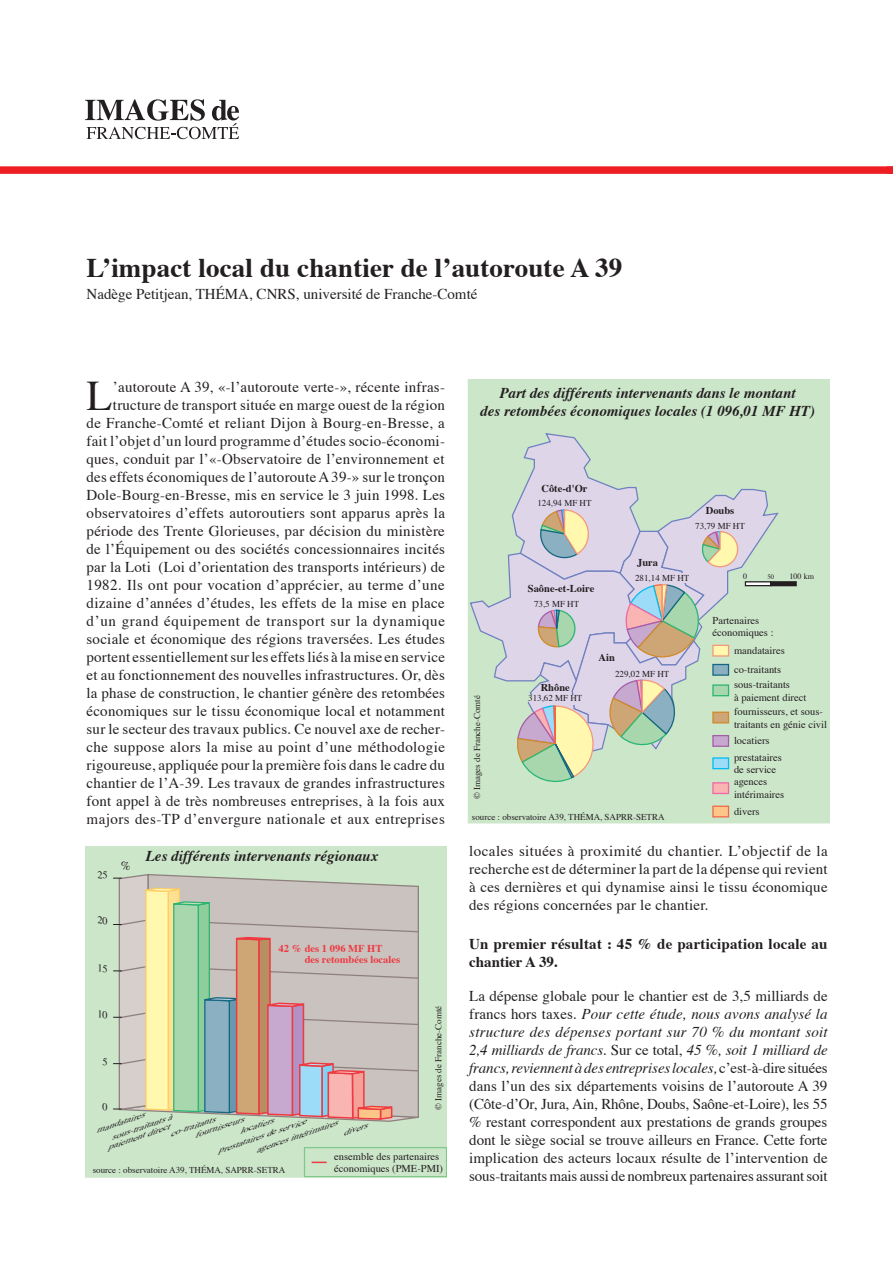
<style>
.page{position:relative;width:893px;height:1263px;background:#fff}
.page>*{position:absolute;margin:0;border:0;box-sizing:border-box;transform-origin:0 0}
.t1{font:42.15px "Times";color:#231f20}
.t2{font:700 27px "Times";letter-spacing:.005em;color:#231f20}
.t3{font:15px/18px "Times";letter-spacing:.015em;color:#231f20;text-align:justify}
.t4{font:italic 700 15px/18px "Times";color:#231f20;text-align:center}
.t5{font:700 15px/18px "Times";letter-spacing:.015em;color:#231f20}
.t6{font:10.5px/12.8px "Times";color:#231f20}
.t7{font:700 10.5px "Times";color:#231f20}
.t8{font:700 10.5px/11.2px "Times";color:#ee3a41}
.t9{font:9px "Times";color:#231f20}
.t10{font:8.1px "Times";color:#231f20}
.t11{font:italic 7.65px/8.2px "Times";color:#231f20;scale:1.36 1}
.t12{font:6.75px "Times";color:#231f20}
.s1{font-style:italic}
</style>
<div class="page">
<div style="left:0;top:166px;width:893px;height:8px;background:#ee1d23"></div>
<svg style="left:85px;top:99px;width:154px;height:40px"></svg>
<div style="left:85px;top:846px;width:361px;height:332px;background:#cce6ca"></div>
<svg style="left:312px;top:1161px;width:15px;height:2px"></svg>
<div style="left:304px;top:1147px;width:142px;height:30px;border:1px solid #83c88b"></div>
<div style="left:468px;top:379px;width:361px;height:444px;background:#cce6ca"></div>
<div style="left:713px;top:783px;width:15px;height:10px;background:#f9b5b1"></div>
<div style="left:712px;top:782px;width:17px;height:12px;border:1px solid #f166a7"></div>
<div style="left:713px;top:806px;width:15px;height:11px;background:#fdc689"></div>
<div style="left:712px;top:806px;width:17px;height:11px;border:1px solid #f26648"></div>
<hr style="left:771px;top:582px;width:25px;height:4px;background:#231f20">
<div style="left:770px;top:581px;width:27px;height:5px;border:1px solid #231f20"></div>
<svg style="left:469px;top:432px;width:311px;height:354px;background:#cdd7cd"></svg>
<svg style="left:103px;top:1103px;width:4px;height:8px"></svg>
<svg style="left:103px;top:1057px;width:4px;height:8px"></svg>
<svg style="left:98px;top:964px;width:9px;height:8px"></svg>
<svg style="left:98px;top:1010px;width:9px;height:9px"></svg>
<svg style="left:98px;top:916px;width:9px;height:9px"></svg>
<svg style="left:98px;top:870px;width:9px;height:9px"></svg>
<svg style="left:114px;top:861px;width:318px;height:261px;background:#c5c2b3"></svg>
<h2 class="t2" style="left:87px;top:250px;width:537px">L’impact local du chantier de l’autoroute A 39</h2>
<p class="t3" style="left:87px;top:286px;width:392px">Nadège Petitjean, THÉMA, CNRS, université de Franche-Comté</p>
<p class="t3" style="left:87px;top:379px;width:360px;text-align:right">’autoroute A 39, «‑l’autoroute verte‑», récente infras‑ tructure de transport située en marge ouest de la région<br>de Franche-Comté et reliant Dijon à Bourg-en-Bresse, a fait l’objet d’un lourd programme d’études socio-économi‑ ques, conduit par l’«‑Observatoire de l’environnement et des effets économiques de l’autoroute A 39‑» sur le tronçon Dole-Bourg-en-Bresse, mis en service le 3 juin 1998. Les observatoires d’effets autoroutiers sont apparus après la période des Trente Glorieuses, par décision du ministère de l’Équipement ou des sociétés concessionnaires incités par la Loti (Loi d’orientation des transports intérieurs) de 1982. Ils ont pour vocation d’apprécier, au terme d’une dizaine d’années d’études, les effets de la mise en place d’un grand équipement de transport sur la dynamique sociale et économique des régions traversées. Les études portent essentiellement sur les effets liés à la mise en service et au fonctionnement des nouvelles infrastructures. Or, dès la phase de construction, le chantier génère des retombées économiques sur le tissu économique local et notamment sur le secteur des travaux publics. Ce nouvel axe de recher‑ che suppose alors la mise au point d’une méthodologie rigoureuse, appliquée pour la première fois dans le cadre du chantier de l’A‑39. Les travaux de grandes infrastructures font appel à de très nombreuses entreprises, à la fois aux majors des‑TP d’envergure nationale et aux entreprises</p>
<h1 class="t1" style="left:87px;top:369px;width:27px">L</h1>
<p class="t4" style="left:146px;top:847px;width:234px">Les différents intervenants régionaux</p>
<p class="t8" style="left:305px;top:943px;width:97px;text-indent:-26px">42 % des 1 096 MF HT<br>des retombées locales</p>
<p class="t9" style="left:433px;top:1110px;width:106px;rotate:-90deg">© Images de Franche‑Comté</p>
<p class="t11" style="left:95px;top:1127px;width:39px;rotate:-19deg">mandataires</p>
<p class="t11" style="left:168px;top:1131px;width:36px;rotate:-19deg">co‑traitants</p>
<p class="t11" style="left:103px;top:1136px;width:53px;text-indent:7px;rotate:-19deg">sous‑traitants à paiement direct</p>
<p class="t11" style="left:193px;top:1132px;width:39px;rotate:-19deg">fournisseurs</p>
<p class="t11" style="left:238px;top:1128px;width:28px;rotate:-19deg">locatiers</p>
<p class="t11" style="left:217px;top:1148px;width:70px;rotate:-19deg">prestataires de service</p>
<p class="t11" style="left:254px;top:1147px;width:65px;rotate:-19deg">agences intérimaires</p>
<p class="t11" style="left:341px;top:1130px;width:20px;rotate:-19deg">divers</p>
<p class="t6" style="left:334px;top:1152px;width:110px;line-height:11.2px">ensemble des partenaires économiques (PME‑PMI)</p>
<p class="t9" style="left:93px;top:1164px;width:194px">source : observatoire A39, THÉMA, SAPRR‑SETRA</p>
<p class="t4" style="left:480px;top:385px;width:336px">Part des différents intervenants dans le montant<br>des retombées économiques locales (1 096,01 MF HT)</p>
<p class="t7" style="left:541px;top:481px;width:48px">Côte-d'Or</p>
<p class="t9" style="left:537px;top:497px;width:56px">124,94 MF HT</p>
<p class="t7" style="left:528px;top:581px;width:68px">Saône-et-Loire</p>
<p class="t9" style="left:534px;top:598px;width:47px">73,5 MF HT</p>
<p class="t7" style="left:706px;top:503px;width:30px">Doubs</p>
<p class="t7" style="left:637px;top:556px;width:22px">Jura</p>
<p class="t9" style="left:695px;top:520px;width:51px">73,79 MF HT</p>
<p class="t9" style="left:635px;top:572px;width:56px">281,14 MF HT</p>
<p class="t10" style="left:743px;top:571px;width:6px">0</p>
<p class="t12" style="left:767px;top:573px;width:8px">50</p>
<p class="t10" style="left:789px;top:571px;width:26px">100 km</p>
<p class="t6" style="left:713px;top:614px;width:62px">Partenaires économiques :</p>
<p class="t7" style="left:599px;top:650px;width:18px">Ain</p>
<p class="t9" style="left:471px;top:799px;width:106px;rotate:-90deg">© Images de Franche‑Comté</p>
<p class="t7" style="left:541px;top:680px;width:31px">Rhône</p>
<p class="t9" style="left:528px;top:693px;width:56px">313,62 MF HT</p>
<p class="t9" style="left:615px;top:668px;width:56px">229,02 MF HT</p>
<p class="t9" style="left:472px;top:811px;width:194px">source : observatoire A39, THÉMA, SAPRR‑SETRA</p>
<p class="t6" style="left:734px;top:641px;width:52px;line-height:19.2px">mandataires co‑traitants</p>
<p class="t6" style="left:734px;top:679px;width:74px">sous‑traitants<br>à paiement direct</p>
<p class="t6" style="left:734px;top:733px;width:49px;line-height:16.5px">locatiers prestataires</p>
<p class="t6" style="left:734px;top:764px;width:52px">de service agences intérimaires</p>
<p class="t6" style="left:734px;top:805px;width:27px">divers</p>
<p class="t6" style="left:734px;top:706px;width:95px">fournisseurs, et sous‑ traitants en génie civil</p>
<p class="t3" style="left:469px;top:843px;width:360px">locales situées à proximité du chantier. L’objectif de la recherche est de déterminer la part de la dépense qui revient à ces dernières et qui dynamise ainsi le tissu économique des régions concernées par le chantier.</p>
<p class="t5" style="left:469px;top:936px;width:360px">Un premier résultat : 45 % de participation locale au chantier A 39.</p>
<p class="t3" style="left:469px;top:987px;width:360px">La dépense globale pour le chantier est de 3,5 milliards de francs hors taxes. <span class="s1">Pour cette étude, nous avons analysé la structure des dépenses portant sur 70 % du montant soit 2,4 milliards de francs</span>. Sur ce total, <span class="s1">45 %, soit 1 milliard de francs, reviennent à des entreprises locales,</span> c’est-à-dire situées dans l’un des six départements voisins de l’autoroute A 39 (Côte-d’Or, Jura, Ain, Rhône, Doubs, Saône-et-Loire), les 55 % restant correspondent aux prestations de grands groupes dont le siège social se trouve ailleurs en France. Cette forte implication des acteurs locaux résulte de l’intervention de sous-traitants mais aussi de nombreux partenaires assurant soit</p>
</div>
